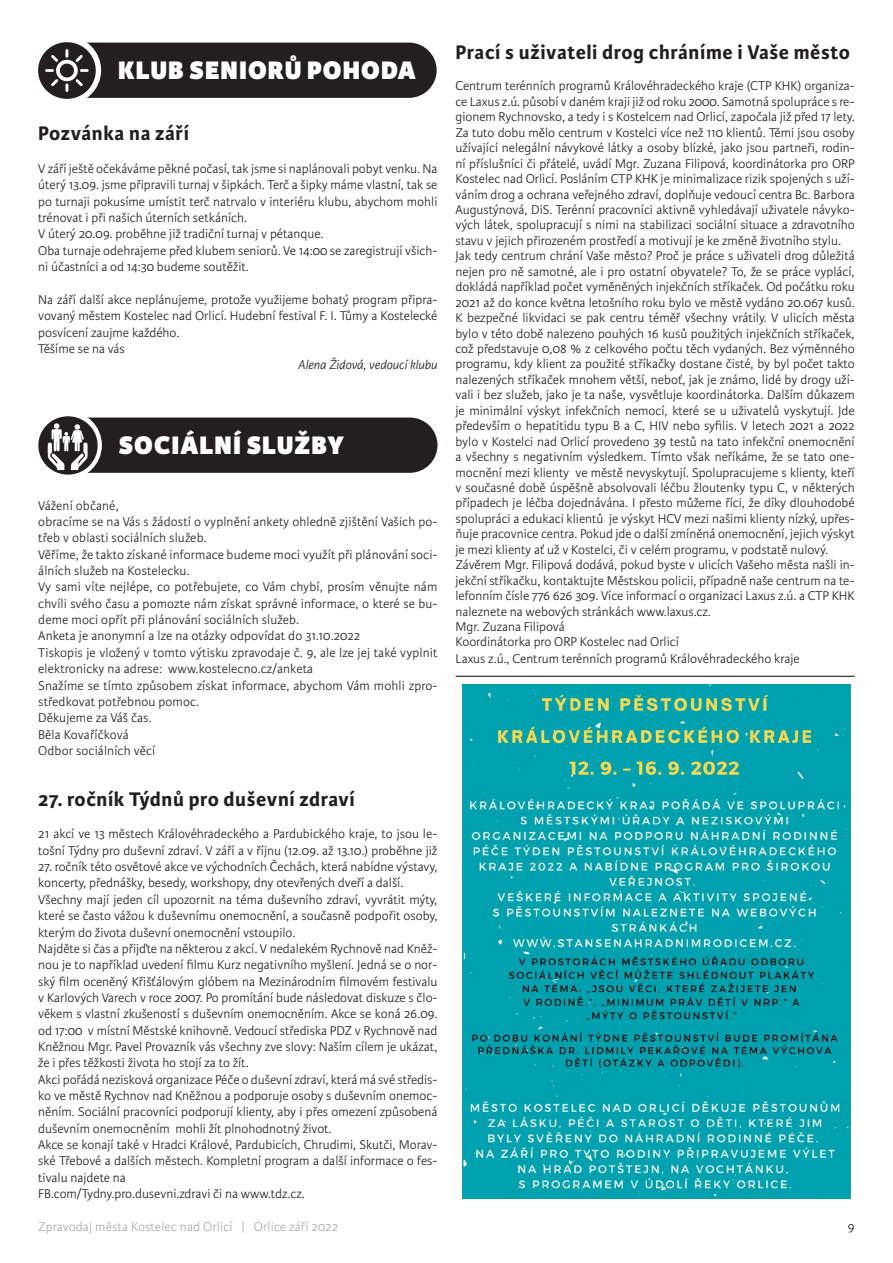
<style>
.page{position:relative;width:893px;height:1263px;background:#fff}
.page>*{position:absolute;margin:0;border:0;box-sizing:border-box;transform-origin:0 0}
.t1{font:800 27px "Karmina Sans";letter-spacing:.04em;color:#fff}
.t2{font:700 21px "Karmina Sans";letter-spacing:.03em;color:#231f20}
.t3{font:300 13.5px/16.4px "Karmina Sans";color:#231f20}
.t4{font:300 13.5px "Karmina Sans";letter-spacing:.01em;color:#a8a9ad}
.t5{font:italic 300 13.5px "Karmina Sans";color:#231f20}
</style>
<div class="page">
<div style="left:96px;top:43px;width:341px;height:55px;background:#231f20"></div>
<div style="left:33px;top:36px;width:68px;height:68px;background:#fff;border-radius:50%"></div>
<img style="left:38px;top:42px;width:58px;height:57px">
<div style="left:97px;top:417px;width:340px;height:56px;background:#231f20"></div>
<div style="left:34px;top:411px;width:68px;height:68px;background:#fff;border-radius:50%"></div>
<img style="left:39px;top:416px;width:58px;height:58px">
<img style="left:463px;top:685px;width:387px;height:513px">
<hr style="left:455px;top:676px;width:400px;height:1px;background:#231f20">
<h1 class="t1" style="left:118px;top:54px;width:299px">KLUB SENIORŮ POHODA</h1>
<h2 class="t2" style="left:38px;top:121px;width:152px">Pozvánka na září</h2>
<p class="t3" style="left:38px;top:161px;width:401px">V září ještě očekáváme pěkné počasí, tak jsme si naplánovali pobyt venku. Na úterý 13.09. jsme připravili turnaj v šipkách. Terč a šipky máme vlastní, tak se po turnaji pokusíme umístit terč natrvalo v interiéru klubu, abychom mohli trénovat i při našich úterních setkáních.<br>V úterý 20.09. proběhne již tradiční turnaj v pétanque.<br>Oba turnaje odehrajeme před klubem seniorů. Ve 14:00 se zaregistrují všich&shy;ni účastníci a od 14:30 budeme soutěžit.</p>
<p class="t3" style="left:38px;top:292px;width:401px">Na září další akce neplánujeme, protože využijeme bohatý program připra&shy;vovaný městem Kostelec nad Orlicí. Hudební festival F. I. Tůmy a Kostelecké posvícení zaujme každého.<br>Těšíme se na vás</p>
<p class="t5" style="left:298px;top:358px;width:141px">Alena Židová, vedoucí klubu</p>
<h1 class="t1" style="left:119px;top:429px;width:227px">SOCIÁLNÍ SLUŽBY</h1>
<p class="t3" style="left:38px;top:497px;width:401px">Vážení občané,<br>obracíme se na Vás s žádostí o vyplnění ankety ohledně zjištění Vašich po&shy;třeb v oblasti sociálních služeb.<br>Věříme, že takto získané informace budeme moci využít při plánování soci&shy;álních služeb na Kostelecku.<br>Vy sami víte nejlépe, co potřebujete, co Vám chybí, prosím věnujte nám chvíli svého času a pomozte nám získat správné informace, o které se bu&shy;deme moci opřít při plánování sociálních služeb.<br>Anketa je anonymní a lze na otázky odpovídat do 31.10.2022<br>Tiskopis je vložený v tomto výtisku zpravodaje č. 9, ale lze jej také vyplnit elektronicky na adrese: www.kostelecno.cz/anketa<br>Snažíme se tímto způsobem získat informace, abychom Vám mohli zpro&shy;středkovat potřebnou pomoc.<br>Děkujeme za Váš čas.<br>Běla Kovaříčková<br>Odbor sociálních věcí</p>
<h2 class="t2" style="left:38px;top:787px;width:318px">27. ročník Týdnů pro duševní zdraví</h2>
<p class="t3" style="left:38px;top:826px;width:401px">21 akcí ve 13 městech Královéhradeckého a Pardubického kraje, to jsou le&shy;tošní Týdny pro duševní zdraví. V září a v říjnu (12.09. až 13.10.) proběhne již</p>
<p class="t3" style="left:38px;top:859px;width:401px">27. ročník této osvětové akce ve východních Čechách, která nabídne výstavy, koncerty, přednášky, besedy, workshopy, dny otevřených dveří a další.<br>Všechny mají jeden cíl upozornit na téma duševního zdraví, vyvrátit mýty, které se často vážou k duševnímu onemocnění, a současně podpořit osoby, kterým do života duševní onemocnění vstoupilo.<br>Najděte si čas a přijďte na některou z akcí. V nedalekém Rychnově nad Kněž&shy;nou je to například uvedení filmu Kurz negativního myšlení. Jedná se o nor&shy;ský film oceněný Křišťálovým glóbem na Mezinárodním filmovém festivalu v Karlových Varech v roce 2007. Po promítání bude následovat diskuze s člo&shy;věkem s vlastní zkušeností s duševním onemocněním. Akce se koná 26.09. od 17:00 v místní Městské knihovně. Vedoucí střediska PDZ v Rychnově nad Kněžnou Mgr. Pavel Provazník vás všechny zve slovy: Naším cílem je ukázat, že i přes těžkosti života ho stojí za to žít.<br>Akci pořádá nezisková organizace Péče o duševní zdraví, která má své středis&shy;ko ve městě Rychnov nad Kněžnou a podporuje osoby s duševním onemoc&shy;něním. Sociální pracovníci podporují klienty, aby i přes omezení způsobená duševním onemocněním mohli žít plnohodnotný život.<br>Akce se konají také v Hradci Králové, Pardubicích, Chrudimi, Skutči, Morav&shy;ské Třebové a dalších městech. Kompletní program a další informace o fes&shy;tivalu najdete na<br>FB.com/Tydny.pro.dusevni.zdravi či na www.tdz.cz.</p>
<h2 class="t2" style="left:455px;top:40px;width:396px">Prací s uživateli drog chráníme i Vaše město</h2>
<p class="t3" style="left:455px;top:79px;width:401px;line-height:15.5px">Centrum terénních programů Královéhradeckého kraje (CTP KHK) organiza&shy;ce Laxus z.ú. působí v daném kraji již od roku 2000. Samotná spolupráce s re&shy;gionem Rychnovsko, a tedy i s Kostelcem nad Orlicí, započala již před 17 lety.<br>Za tuto dobu mělo centrum v Kostelci více než 110 klientů. Těmi jsou osoby užívající nelegální návykové látky a osoby blízké, jako jsou partneři, rodin&shy;ní příslušníci či přátelé, uvádí Mgr. Zuzana Filipová, koordinátorka pro ORP Kostelec nad Orlicí. Posláním CTP KHK je minimalizace rizik spojených s uží&shy;váním drog a ochrana veřejného zdraví, doplňuje vedoucí centra Bc. Barbora Augustýnová, DiS. Terénní pracovníci aktivně vyhledávají uživatele návyko&shy;vých látek, spolupracují s nimi na stabilizaci sociální situace a zdravotního stavu v jejich přirozeném prostředí a motivují je ke změně životního stylu.<br>Jak tedy centrum chrání Vaše město? Proč je práce s uživateli drog důležitá nejen pro ně samotné, ale i pro ostatní obyvatele? To, že se práce vyplácí, dokládá například počet vyměněných injekčních stříkaček. Od počátku roku 2021 až do konce května letošního roku bylo ve městě vydáno 20.067 kusů.<br>K bezpečné likvidaci se pak centru téměř všechny vrátily. V ulicích města bylo v této době nalezeno pouhých 16 kusů použitých injekčních stříkaček, což představuje 0,08 % z celkového počtu těch vydaných. Bez výměnného programu, kdy klient za použité stříkačky dostane čisté, by byl počet takto nalezených stříkaček mnohem větší, neboť, jak je známo, lidé by drogy uží&shy;vali i bez služeb, jako je ta naše, vysvětluje koordinátorka. Dalším důkazem je minimální výskyt infekčních nemocí, které se u uživatelů vyskytují. Jde především o hepatitidu typu B a C, HIV nebo syfilis. V letech 2021 a 2022 bylo v Kostelci nad Orlicí provedeno 39 testů na tato infekční onemocnění a všechny s negativním výsledkem. Tímto však neříkáme, že se tato one&shy;mocnění mezi klienty ve městě nevyskytují. Spolupracujeme s klienty, kteří v současné době úspěšně absolvovali léčbu žloutenky typu C, v některých případech je léčba dojednávána. I přesto můžeme říci, že díky dlouhodobé spolupráci a edukaci klientů je výskyt HCV mezi našimi klienty nízký, upřes&shy;ňuje pracovnice centra. Pokud jde o další zmíněná onemocnění, jejich výskyt je mezi klienty ať už v Kostelci, či v celém programu, v podstatě nulový.<br>Závěrem Mgr. Filipová dodává, pokud byste v ulicích Vašeho města našli in&shy;jekční stříkačku, kontaktujte Městskou policii, případně naše centrum na te&shy;lefonním čísle 776 626 309. Více informací o organizaci Laxus z.ú. a CTP KHK naleznete na webových stránkách www.laxus.cz.<br>Mgr. Zuzana Filipová<br>Koordinátorka pro ORP Kostelec nad Orlicí<br>Laxus z.ú., Centrum terénních programů Královéhradeckého kraje</p>
<p class="t4" style="left:38px;top:1220px;width:302px">Zpravodaj města Kostelec nad Orlicí | Orlice září 2022</p>
<p class="t3" style="left:847px;top:1219px;width:9px">9</p>
</div>
